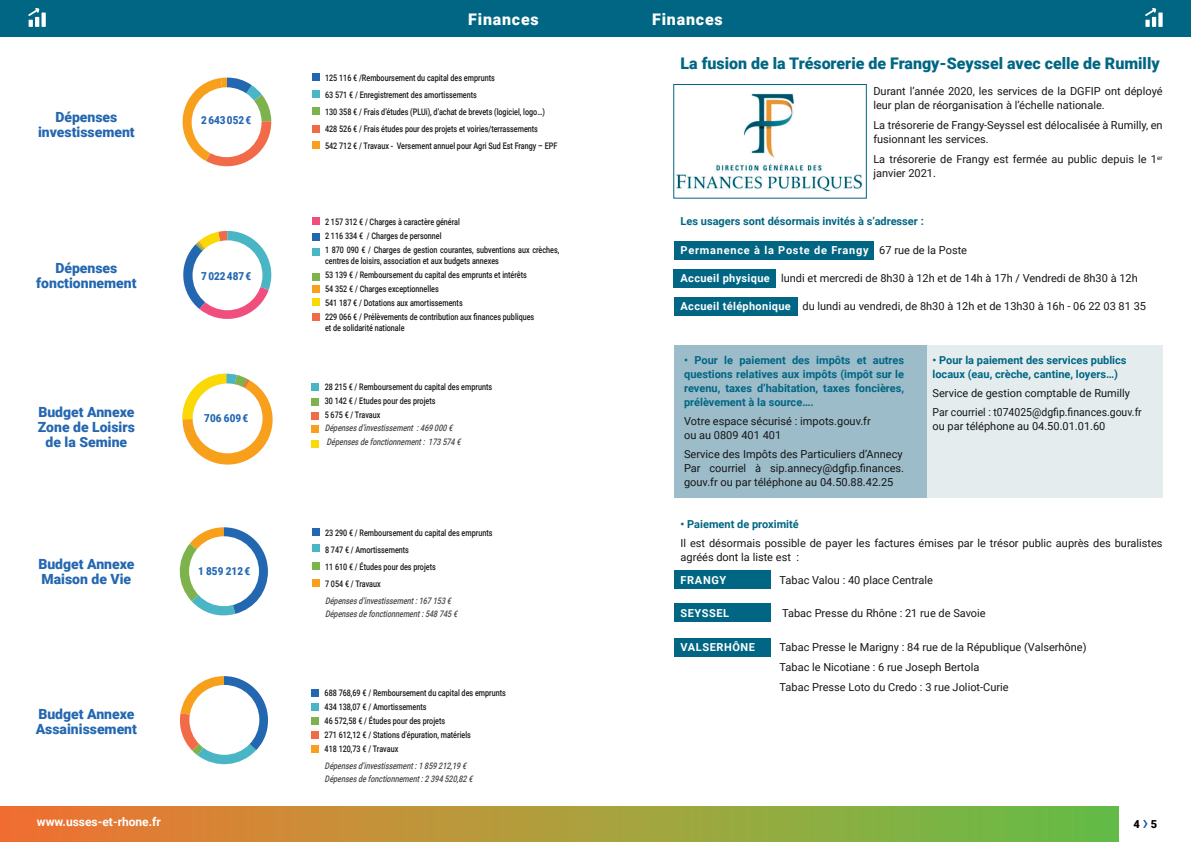
<style>
.page{position:relative;width:1191px;height:842px;background:#fff}
.page>*{position:absolute;margin:0;border:0;box-sizing:border-box;transform-origin:0 0}
.t1{font:900 16px "Roboto";color:#006683}
.t2{font:900 16px "Roboto";letter-spacing:.05em;color:#fff}
.t3{font:900 14px/15px "Roboto";color:#2467b1;text-align:center}
.t4{font:700 12px "Roboto";color:#fff}
.t5{font:11px/14px "Roboto";color:#151615}
.t6{font:700 11px/14px "Roboto";color:#006683;text-align:justify}
.t7{font:700 11px "Roboto";letter-spacing:.06em;color:#fff}
.t8{font:900 11px "Roboto";color:#2467b1;scale:.9 1}
.t9{font:900 11px "Roboto";color:#000}
.t10{font:500 9px/14px "Roboto";color:#151615;scale:.8 1}
.t11{font:italic 500 9px/13px "Roboto";color:#484747;scale:.8 1}
.s1{font-weight:400;color:#151615}
.s2{font-weight:700;color:#fff}
</style>
<div class="page">
<div style="left:0;top:806px;width:1118px;height:36px;background:linear-gradient(to right,#f37532,#66c247)"></div>
<div style="left:674px;top:241px;width:199px;height:18px;background:#006683"></div>
<div style="left:674px;top:269px;width:102px;height:19px;background:#006683"></div>
<div style="left:674px;top:298px;width:123px;height:18px;background:#006683"></div>
<div style="left:312px;top:74px;width:7px;height:7px;background:#2467b1"></div>
<div style="left:312px;top:125px;width:7px;height:7px;background:#f26b49"></div>
<div style="left:312px;top:90px;width:7px;height:7px;background:#4ab5c4"></div>
<div style="left:312px;top:142px;width:7px;height:7px;background:#f89f1c"></div>
<div style="left:312px;top:107px;width:7px;height:8px;background:#7eb24d"></div>
<div style="left:183px;top:375px;width:90px;height:90px;background:#f89f1c;border-radius:50%"></div>
<svg style="left:182px;top:374px;width:67px;height:46px"></svg>
<div style="left:193px;top:383px;width:69px;height:70px;background:#fff;border-radius:50%"></div>
<div style="left:311px;top:412px;width:8px;height:7px;background:#f26b49"></div>
<div style="left:311px;top:383px;width:8px;height:8px;background:#4ab5c4"></div>
<div style="left:311px;top:425px;width:8px;height:8px;background:#f89f1c"></div>
<div style="left:311px;top:398px;width:8px;height:7px;background:#7eb24d"></div>
<div style="left:311px;top:440px;width:8px;height:7px;background:#fad906"></div>
<svg style="left:1143px;top:820px;width:4px;height:8px"></svg>
<div style="left:0;top:0;width:1191px;height:36px;background:#006683"></div>
<div style="left:311px;top:689px;width:8px;height:7px;background:#2467b1"></div>
<div style="left:311px;top:731px;width:8px;height:7px;background:#f26b49"></div>
<div style="left:311px;top:703px;width:8px;height:8px;background:#4ab5c4"></div>
<div style="left:311px;top:745px;width:8px;height:7px;background:#f89f1c"></div>
<div style="left:311px;top:717px;width:8px;height:8px;background:#7eb24d"></div>
<svg style="left:180px;top:676px;width:88px;height:89px"></svg>
<div style="left:189px;top:685px;width:70px;height:70px;background:#fff;border-radius:50%"></div>
<svg style="left:182px;top:78px;width:90px;height:88px"></svg>
<div style="left:192px;top:87px;width:69px;height:70px;background:#fff;border-radius:50%"></div>
<div style="left:312px;top:233px;width:7px;height:7px;background:#2467b1"></div>
<div style="left:312px;top:218px;width:7px;height:7px;background:#f04f7e"></div>
<div style="left:312px;top:248px;width:7px;height:7px;background:#4ab5c4"></div>
<div style="left:312px;top:273px;width:7px;height:7px;background:#7eb24d"></div>
<svg style="left:183px;top:231px;width:88px;height:88px"></svg>
<div style="left:192px;top:240px;width:70px;height:70px;background:#fff;border-radius:50%"></div>
<div style="left:312px;top:285px;width:7px;height:7px;background:#f89f1c"></div>
<div style="left:312px;top:299px;width:7px;height:7px;background:#fad906"></div>
<div style="left:312px;top:313px;width:7px;height:7px;background:#f26b49"></div>
<svg style="left:179px;top:527px;width:89px;height:89px"></svg>
<div style="left:189px;top:536px;width:70px;height:70px;background:#fff;border-radius:50%"></div>
<div style="left:312px;top:529px;width:7px;height:7px;background:#2467b1"></div>
<div style="left:312px;top:580px;width:7px;height:7px;background:#f89f1c"></div>
<div style="left:312px;top:545px;width:7px;height:7px;background:#4ab5c4"></div>
<div style="left:312px;top:562px;width:7px;height:7px;background:#7eb24d"></div>
<svg style="left:42px;top:13px;width:4px;height:14px"></svg>
<svg style="left:28px;top:8px;width:11px;height:19px"></svg>
<svg style="left:1158px;top:13px;width:4px;height:14px"></svg>
<svg style="left:1145px;top:8px;width:11px;height:19px"></svg>
<div style="left:674px;top:603px;width:96px;height:18px;background:#006683"></div>
<div style="left:674px;top:570px;width:96px;height:19px;background:#006683"></div>
<div style="left:674px;top:638px;width:96px;height:19px;background:#006683"></div>
<div style="left:674px;top:345px;width:253px;height:152px;background:#9cbcca"></div>
<div style="left:927px;top:345px;width:235px;height:152px;background:#e4ecee"></div>
<img style="left:676px;top:93px;width:186px;height:99px">
<div style="left:673px;top:84px;width:194px;height:115px;border:1px solid #006683"></div>
<h2 class="t3" style="left:38px;top:109px;width:98px">Dépenses investissement</h2>
<p class="t8" style="left:201px;top:112px;width:57px">2 643052€</p>
<h2 class="t3" style="left:36px;top:260px;width:102px">Dépenses fonctionnement</h2>
<p class="t8" style="left:201px;top:269px;width:57px">7 022487€</p>
<h2 class="t3" style="left:38px;top:404px;width:99px">Budget Annexe<br>Zone de Loisirs de la Semine</h2>
<h2 class="t3" style="left:38px;top:556px;width:98px;text-align:left">Budget Annexe<br>Maison de Vie</h2>
<p class="t8" style="left:204px;top:411px;width:50px">706 609€</p>
<p class="t8" style="left:198px;top:564px;width:59px">1 859 212€</p>
<h2 class="t3" style="left:36px;top:706px;width:103px;text-align:left">Budget Annexe<br>Assainissement</h2>
<h3 class="t4" style="left:37px;top:813px;width:126px">www.usses-et-rhone.fr</h3>
<h1 class="t2" style="left:468px;top:8px;width:72px">Finances</h1>
<h1 class="t2" style="left:652px;top:8px;width:72px">Finances</h1>
<p class="t10" style="left:325px;top:69px;width:292px;line-height:17px">125 116 € /Remboursement du capital des emprunts<br>63 571 € / Enregistrement des amortissements<br>130 358 € / Frais d’études (PLUi), d’achat de brevets (logiciel, logo…)<br>428 526 € / Frais études pour des projets et voiries/terrassements<br>542 712 € / Travaux - Versement annuel pour Agri Sud Est Frangy – EPF</p>
<p class="t10" style="left:325px;top:214px;width:294px">2 157 312 € / Charges à caractère général<br>2 116 334 € / Charges de personnel<br>1 870 090 € / Charges de gestion courantes, subventions aux crèches,</p>
<p class="t10" style="left:325px;top:253px;width:263px">centres de loisirs, association et aux budgets annexes<br>53 139 € / Remboursement du capital des emprunts et intérêts 54 352 € / Charges exceptionnelles<br>541 187 € / Dotations aux amortissements<br>229 066 € / Prélèvements de contribution aux finances publiques</p>
<p class="t10" style="left:325px;top:320px;width:101px">et de solidarité nationale</p>
<p class="t10" style="left:325px;top:380px;width:211px">28 215 € / Remboursement du capital des emprunts<br>30 142 € / Etudes pour des projets<br>5 675 € / Travaux</p>
<p class="t11" style="left:325px;top:421px;width:174px;line-height:14px">Dépensesd’investissement :469000€<br>Dépensesdefonctionnement: 173574€</p>
<p class="t10" style="left:325px;top:523px;width:211px;line-height:17px">23 290 € / Remboursement du capital des emprunts<br>8 747 € / Amortissements<br>11 610 € / Études pour des projets<br>7 054 € / Travaux</p>
<p class="t11" style="left:325px;top:593px;width:170px">Dépensesd’investissement:167153€<br>Dépensesdefonctionnement:548745€</p>
<p class="t10" style="left:325px;top:686px;width:228px">688 768,69 € / Remboursement du capital des emprunts 434 138,07 € / Amortissements<br>46 572,58 € / Études pour des projets<br>271 612,12 € / Stations d’épuration, matériels<br>418 120,73 € / Travaux</p>
<p class="t11" style="left:325px;top:759px;width:189px">Dépensesd’investissement:1859212,19€<br>Dépensesdefonctionnement:2394520,82€</p>
<h1 class="t1" style="left:680px;top:52px;width:480px">La fusion de la Trésorerie de Frangy-Seyssel avec celle de Rumilly</h1>
<p class="t5" style="left:873px;top:84px;width:291px">Durant l’année 2020, les services de la DGFIP ont déployé leur plan de réorganisation à l’échelle nationale.</p>
<p class="t5" style="left:873px;top:118px;width:291px">La trésorerie de Frangy-Seyssel est délocalisée à Rumilly, en fusionnant les services.</p>
<p class="t5" style="left:873px;top:152px;width:291px">La trésorerie de Frangy est fermée au public depuis le 1<sup>er </sup>janvier 2021.</p>
<p class="t6" style="left:680px;top:214px;width:245px">Les usagers sont désormais invités à s’adresser :</p>
<p class="t7" style="left:680px;top:242px;width:288px">Permanence à la Poste de Frangy <span class="s1">67 rue de la Poste</span></p>
<p class="t5" style="left:680px;top:271px;width:459px"><span class="s2">Accueil physique</span> lundi et mercredi de 8h30 à 12h et de 14h à 17h / Vendredi de 8h30 à 12h</p>
<p class="t5" style="left:680px;top:299px;width:467px"><span class="s2">Accueil téléphonique</span> du lundi au vendredi, de 8h30 à 12h et de 13h30 à 16h - 06 22 03 81 35</p>
<p class="t6" style="left:684px;top:353px;width:221px">• Pour le paiement des impôts et autres questions relatives aux impôts (impôt sur le revenu, taxes d’habitation, taxes foncières, prélèvement à la source….</p>
<p class="t5" style="left:684px;top:414px;width:188px">Votre espace sécurisé : impots.gouv.fr ou au 0809 401 401</p>
<p class="t5" style="left:684px;top:447px;width:221px">Service des Impôts des Particuliers d’Annecy<br>Par courriel à sip.annecy@dgfip.finances. gouv.fr ou par téléphone au 04.50.88.42.25</p>
<p class="t6" style="left:932px;top:353px;width:195px">• Pour la paiement des services publics locaux (eau, crèche, cantine, loyers…)</p>
<p class="t5" style="left:932px;top:383px;width:211px;line-height:19px">Service de gestion comptable de Rumilly<br>Par courriel : t074025@dgfip.finances.gouv.fr</p>
<p class="t5" style="left:932px;top:419px;width:174px">ou par téléphone au 04.50.01.01.60</p>
<p class="t6" style="left:680px;top:517px;width:120px">• Paiement de proximité</p>
<p class="t5" style="left:680px;top:535px;width:483px">Il est désormais possible de payer les factures émises par le trésor public auprès des buralistes agréés dont la liste est :</p>
<p class="t7" style="left:680px;top:572px;width:47px">FRANGY</p>
<p class="t5" style="left:779px;top:573px;width:155px">Tabac Valou : 40 place Centrale</p>
<p class="t7" style="left:680px;top:605px;width:50px">SEYSSEL</p>
<p class="t5" style="left:782px;top:606px;width:205px">Tabac Presse du Rhône : 21 rue de Savoie</p>
<p class="t7" style="left:680px;top:639px;width:76px">VALSERHÔNE</p>
<p class="t5" style="left:779px;top:637px;width:308px;line-height:20px">Tabac Presse le Marigny : 84 rue de la République (Valserhône)<br>Tabac le Nicotiane : 6 rue Joseph Bertola<br>Tabac Presse Loto du Credo : 3 rue Joliot-Curie</p>
<p class="t9" style="left:1133px;top:816px;width:25px">4 5</p>
</div>
